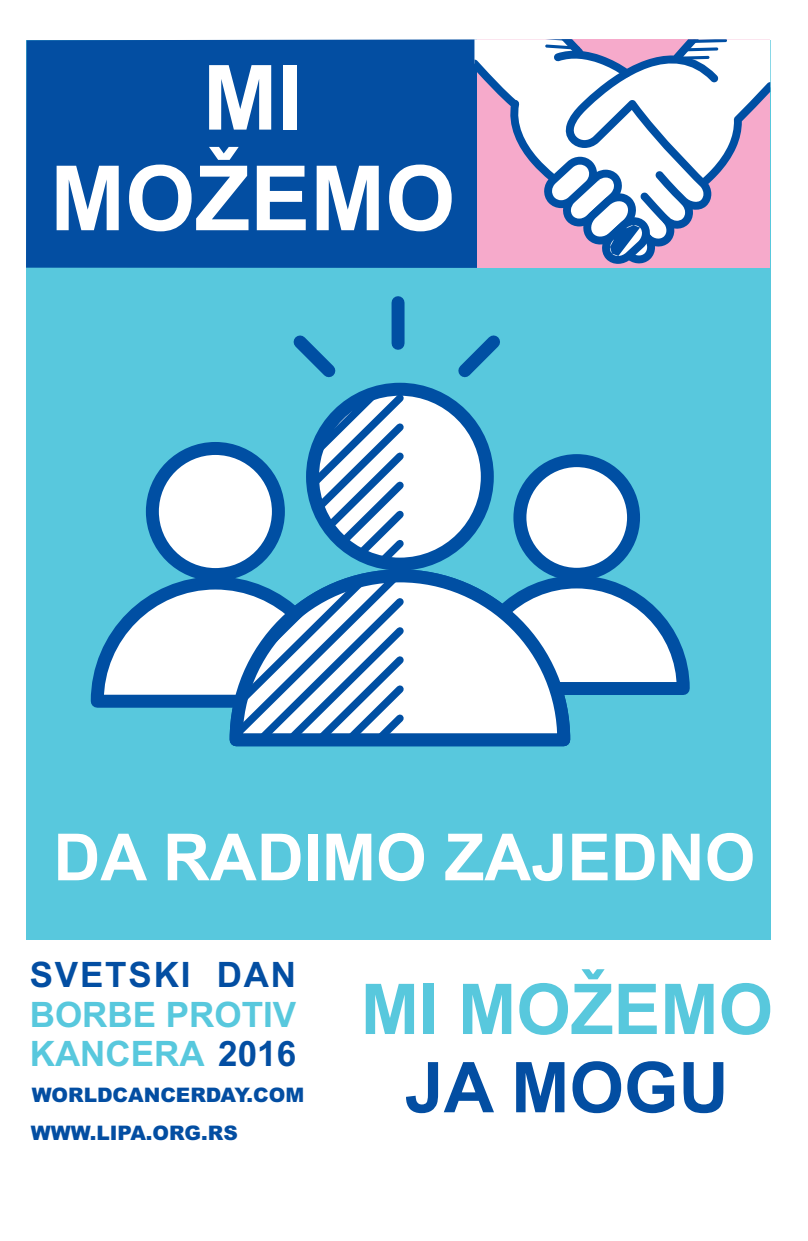
<style>
.page{position:relative;width:808px;height:1241px;background:#fff}
.page>*{position:absolute;margin:0;border:0;box-sizing:border-box;transform-origin:0 0}
.t1{font:700 90px/100.5px "Arial";color:#fff;text-align:center}
.t2{font:700 70px "Arial";color:#58c8dd}
.t3{font:700 70px "Arial";color:#034ea2}
.t4{font:700 65px "Arial";color:#fff}
.t5{font:700 35px/39px "Arial";color:#58c8dd}
.t6{font:700 35px "Arial";letter-spacing:.05em;color:#034ea2}
.t7{font:900 20px "Arial";color:#034ea2}
.s1{color:#034ea2}
</style>
<div class="page">
<div style="left:27px;top:40px;width:744px;height:923px;background:#58c8dd"></div>
<div style="left:27px;top:939px;width:744px;height:197px;background:#fff"></div>
<div style="left:26px;top:39px;width:451px;height:229px;background:#034ea2"></div>
<div style="left:312px;top:389px;width:175px;height:175px;background:#fff;border-radius:50%"></div>
<div style="left:306px;top:382px;width:188px;height:188px;border:13px solid #004fa3;border-radius:50%"></div>
<div style="left:520px;top:460px;width:113px;height:114px;background:#fff;border-radius:50%"></div>
<div style="left:513px;top:454px;width:127px;height:126px;border:13px solid #004fa3;border-radius:50%"></div>
<svg style="left:577px;top:569px;width:113px;height:126px"></svg>
<svg style="left:411px;top:563px;width:166px;height:184px"></svg>
<svg style="left:90px;top:323px;width:321px;height:424px"></svg>
<svg style="left:458px;top:335px;width:42px;height:43px"></svg>
<div style="left:391px;top:302px;width:13px;height:41px;background:#004fa3"></div>
<svg style="left:509px;top:264px;width:218px;height:4px"></svg>
<svg style="left:474px;top:39px;width:296px;height:225px"></svg>
<h1 class="t1" style="left:50px;top:56px;width:406px">MI<br>MOŽEMO</h1>
<h3 class="t4" style="left:53px;top:832px;width:703px">DA RADIMO ZAJEDNO</h3>
<h3 class="t6" style="left:30px;top:961px;width:268px">SVETSKI DAN</h3>
<h3 class="t5" style="left:30px;top:997px;width:268px">BORBE PROTIV<br>KANCERA <span class="s1">2016</span></h3>
<p class="t7" style="left:32px;top:1087px;width:274px">WORLDCANCERDAY.COM</p>
<p class="t7" style="left:31px;top:1125px;width:209px">WWW.LIPA.ORG.RS</p>
<h2 class="t2" style="left:361px;top:982px;width:414px">MI MOŽEMO</h2>
<h2 class="t3" style="left:405px;top:1061px;width:326px">JA MOGU</h2>
</div>
